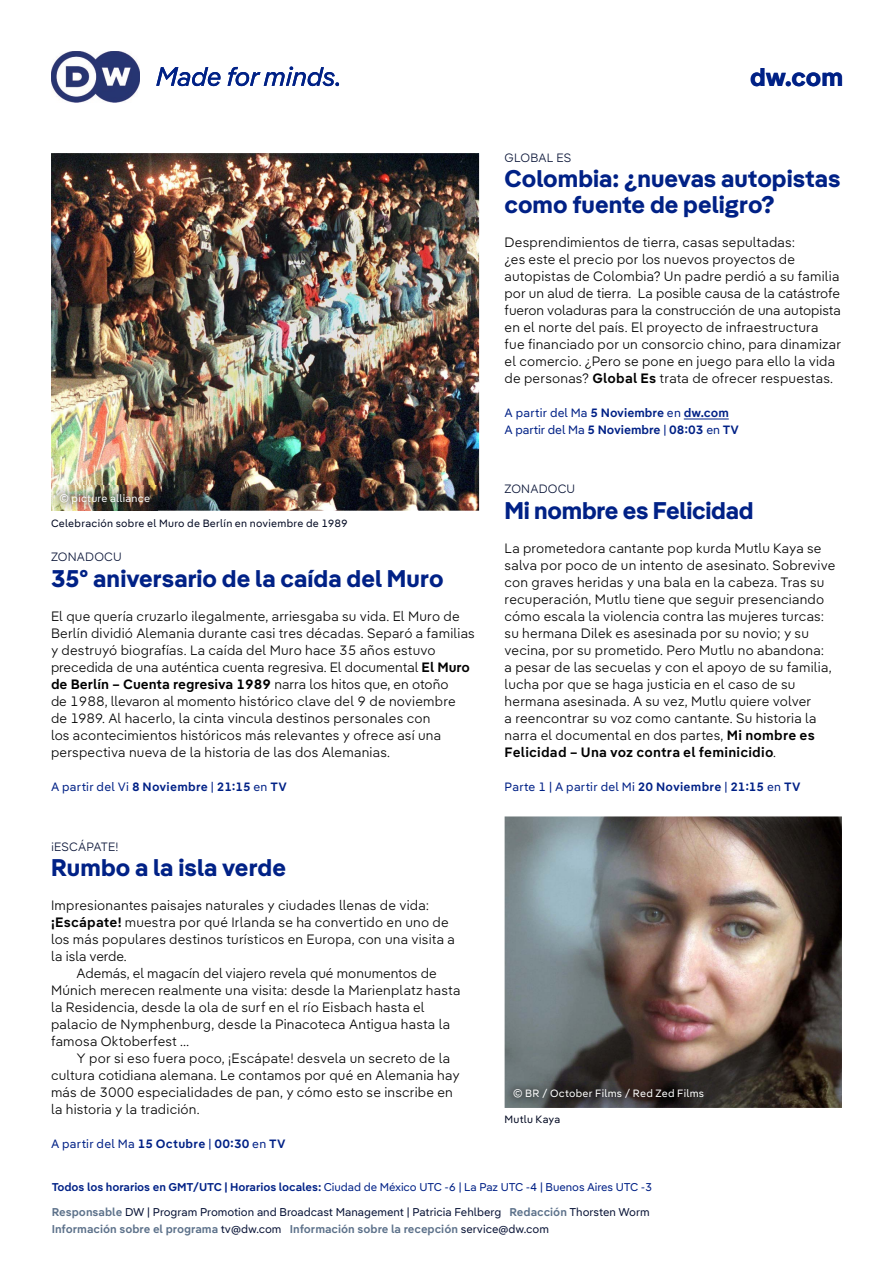
<style>
.page{position:relative;width:893px;height:1263px;background:#fff}
.page>*{position:absolute;margin:0;border:0;box-sizing:border-box;transform-origin:0 0}
.t1{font:700 25.5px "DW Pangea";color:#002186}
.t2{font:700 24px/25.5px "DW Pangea";color:#002186}
.t3{font:300 13.5px/17px "DW Pangea Text";letter-spacing:.015em;color:#000}
.t4{font:600 12px "DW Pangea Text";letter-spacing:.02em;color:#002186}
.t5{font:600 12px/17px "DW Pangea Text";color:#002186}
.t6{font:12px "DW Pangea Text";letter-spacing:.02em;color:#002186}
.t7{font:300 12px "DW Pangea Text";letter-spacing:.015em;color:#081336}
.t8{font:11.25px/17px "DW Pangea Text";color:#081336}
.t9{font:11.25px "DW Pangea Text";letter-spacing:-.005em;color:#002186}
.t10{font:10.5px "DW Pangea Text";letter-spacing:.025em;color:#000821}
.t11{font:10.5px "DW Pangea Text";letter-spacing:.025em;color:#fff}
.s1{font-weight:600}
.s2{font-weight:400}
.s3{font-weight:600;color:#5c718a}
</style>
<div class="page">
<img style="left:51px;top:51px;width:89px;height:51px">
<svg style="left:156px;top:67px;width:183px;height:19px"></svg>
<img style="left:51px;top:153px;width:428px;height:358px">
<img style="left:52px;top:486px;width:106px;height:25px">
<hr style="left:684px;top:419px;width:45px;height:1px;background:#002186">
<img style="left:505px;top:816px;width:337px;height:292px">
<img style="left:505px;top:1081px;width:207px;height:25px">
<h1 class="t1" style="left:750px;top:62px;width:94px">dw.com</h1>
<p class="t11" style="left:60px;top:492px;width:92px">© picture alliance</p>
<p class="t10" style="left:51px;top:517px;width:298px">Celebración sobre el Muro de Berlín en noviembre de 1989</p>
<p class="t7" style="left:51px;top:548px;width:72px">ZONADOCU</p>
<h2 class="t2" style="left:51px;top:566px;width:394px">35º aniversario de la caída del Muro</h2>
<p class="t3" style="left:51px;top:608px;width:425px">El que quería cruzarlo ilegalmente, arriesgaba su vida. El Muro de Berlín dividió Alemania durante casi tres décadas. Separó a familias y destruyó biografías. La caída del Muro hace 35 años estuvo precedida de una auténtica cuenta regresiva. El documental <span class="s1">El Muro de Berlín – Cuenta regresiva 1989</span> narra los hitos que, en otoño<br>de 1988, llevaron al momento histórico clave del 9 de noviembre de 1989. Al hacerlo, la cinta vincula destinos personales con<br>los acontecimientos históricos más relevantes y ofrece así una perspectiva nueva de la historia de las dos Alemanias.</p>
<p class="t4" style="left:51px;top:780px;width:237px"><span class="s2">A partir del Vi</span> 8 Noviembre <span class="s2">|</span> 21:15 <span class="s2">en</span> TV</p>
<p class="t7" style="left:51px;top:837px;width:69px">¡ESCÁPATE!</p>
<h2 class="t2" style="left:51px;top:855px;width:237px">Rumbo a la isla verde</h2>
<p class="t3" style="left:51px;top:897px;width:405px">Impresionantes paisajes naturales y ciudades llenas de vida: <span class="s1">¡Escápate!</span> muestra por qué Irlanda se ha convertido en uno de los más populares destinos turísticos en Europa, con una visita a la isla verde.</p>
<p class="t3" style="left:51px;top:965px;width:411px;text-indent:26px">Además, el magacín del viajero revela qué monumentos de Múnich merecen realmente una visita: desde la Marienplatz hasta la Residencia, desde la ola de surf en el río Eisbach hasta el palacio de Nymphenburg, desde la Pinacoteca Antigua hasta la famosa Oktoberfest …</p>
<p class="t3" style="left:51px;top:1050px;width:410px;text-indent:26px">Y por si eso fuera poco, ¡Escápate! desvela un secreto de la cultura cotidiana alemana. Le contamos por qué en Alemania hay más de 3000 especialidades de pan, y cómo esto se inscribe en la historia y la tradición.</p>
<p class="t4" style="left:51px;top:1137px;width:236px"><span class="s2">A partir del Ma</span> 15 Octubre <span class="s2">|</span> 00:30 <span class="s2">en</span> TV</p>
<p class="t7" style="left:505px;top:148px;width:68px">GLOBAL ES</p>
<h2 class="t2" style="left:505px;top:166px;width:338px">Colombia: ¿nuevas autopistas como fuente de peligro?</h2>
<p class="t3" style="left:505px;top:234px;width:338px">Desprendimientos de tierra, casas sepultadas:<br>¿es este el precio por los nuevos proyectos de autopistas de Colombia? Un padre perdió a su familia por un alud de tierra. La posible causa de la catástrofe fueron voladuras para la construcción de una autopista en el norte del país. El proyecto de infraestructura fue financiado por un consorcio chino, para dinamizar el comercio. ¿Pero se pone en juego para ello la vida de personas? <span class="s1">Global Es</span> trata de ofrecer respuestas.</p>
<p class="t5" style="left:505px;top:404px;width:236px"><span class="s2">A partir del Ma</span> 5 Noviembre <span class="s2">en</span> dw.com<br><span class="s2">A partir del Ma</span> 5 Noviembre <span class="s2">|</span> 08:03 <span class="s2">en</span> TV</p>
<p class="t7" style="left:505px;top:480px;width:72px">ZONADOCU</p>
<h2 class="t2" style="left:505px;top:498px;width:250px">Mi nombre es Felicidad</h2>
<p class="t3" style="left:505px;top:540px;width:332px">La prometedora cantante pop kurda Mutlu Kaya se salva por poco de un intento de asesinato. Sobrevive con graves heridas y una bala en la cabeza. Tras su recuperación, Mutlu tiene que seguir presenciando cómo escala la violencia contra las mujeres turcas: su hermana Dilek es asesinada por su novio; y su vecina, por su prometido. Pero Mutlu no abandona:<br>a pesar de las secuelas y con el apoyo de su familia, lucha por que se haga justicia en el caso de su hermana asesinada. A su vez, Mutlu quiere volver<br>a reencontrar su voz como cantante. Su historia la narra el documental en dos partes, <span class="s1">Mi nombre es Felicidad – Una voz contra el feminicidio</span>.</p>
<p class="t6" style="left:505px;top:780px;width:297px">Parte 1 | A partir del Mi <span class="s1">20 Noviembre</span> | <span class="s1">21:15</span> en <span class="s1">TV</span></p>
<p class="t11" style="left:513px;top:1087px;width:193px">© BR / October Films / Red Zed Films</p>
<p class="t10" style="left:505px;top:1113px;width:57px">Mutlu Kaya</p>
<p class="t9" style="left:52px;top:1180px;width:602px"><span class="s1">Todos los horarios en GMT/UTC | Horarios locales:</span> Ciudad de México UTC -6 | La Paz UTC -4 | Buenos Aires UTC -3</p>
<p class="t8" style="left:52px;top:1204px;width:600px"><span class="s3">Responsable</span> DW | Program Promotion and Broadcast Management | Patricia Fehlberg <span class="s3">Redacción</span> Thorsten Worm<br><span class="s3">Información sobre el programa</span> tv@dw.com <span class="s3">Información sobre la recepción</span> service@dw.com</p>
</div>
